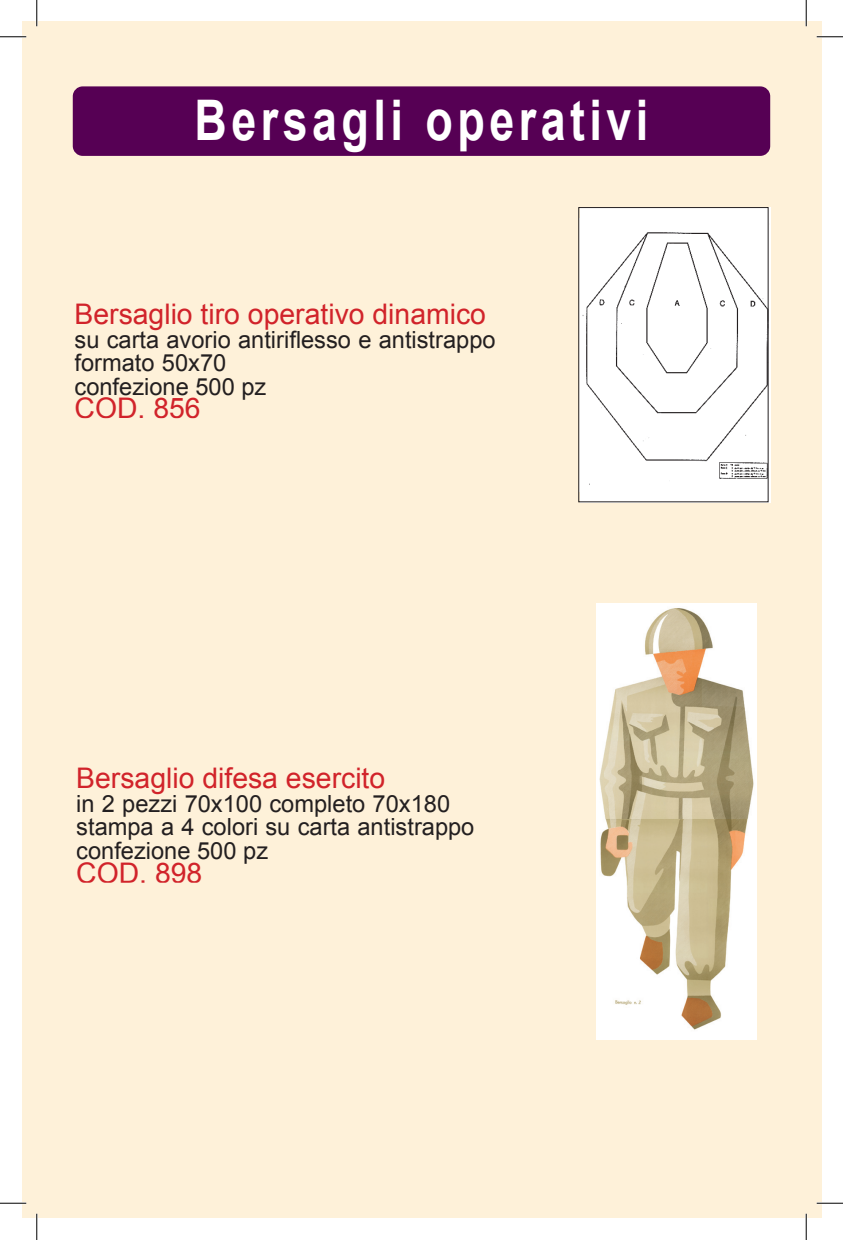
<style>
.page{position:relative;width:843px;height:1240px;background:#fff}
.page>*{position:absolute;margin:0;border:0;box-sizing:border-box;transform-origin:0 0}
.t1{font:700 56px "Arial";letter-spacing:.1em;color:#fff;scale:.8 1}
.t2{font:28.35px "Arial";color:#d1232a}
.t3{font:23.62px/23.6px "Arial";color:#231f20}
</style>
<div class="page">
<div style="left:22px;top:22px;width:799px;height:1195px;background:#fef1d9"></div>
<div style="left:73px;top:86px;width:697px;height:70px;background:#560054;border-radius:10px"></div>
<div style="left:580px;top:207px;width:190px;height:295px;background:#fff"></div>
<img style="left:582px;top:219px;width:187px;height:272px">
<div style="left:578px;top:207px;width:190px;height:295px;border:1px solid #231f20"></div>
<img style="left:596px;top:603px;width:160px;height:216px">
<img style="left:596px;top:819px;width:160px;height:219px">
<hr style="left:0;top:36px;width:26px;height:2px;background:#fff">
<hr style="left:816px;top:36px;width:26px;height:2px;background:#fff">
<hr style="left:0;top:1201px;width:26px;height:3px;background:#fff">
<hr style="left:816px;top:1201px;width:26px;height:3px;background:#fff">
<hr style="left:36px;top:0;width:2px;height:26px;background:#fff">
<hr style="left:36px;top:1213px;width:2px;height:26px;background:#fff">
<hr style="left:805px;top:0;width:2px;height:26px;background:#fff">
<hr style="left:805px;top:1213px;width:2px;height:26px;background:#fff">
<svg style="left:0;top:36px;width:26px;height:1px"></svg>
<svg style="left:816px;top:36px;width:26px;height:1px"></svg>
<svg style="left:0;top:1202px;width:26px;height:1px"></svg>
<svg style="left:816px;top:1202px;width:26px;height:1px"></svg>
<svg style="left:36px;top:0;width:1px;height:26px"></svg>
<svg style="left:36px;top:1213px;width:1px;height:26px"></svg>
<svg style="left:805px;top:0;width:1px;height:26px"></svg>
<svg style="left:805px;top:1213px;width:1px;height:26px"></svg>
<h1 class="t1" style="left:195px;top:83px;width:568px">Bersagli operativi</h1>
<p class="t2" style="left:74px;top:295px;width:413px">Bersaglio tiro operativo dinamico</p>
<p class="t3" style="left:74px;top:327px;width:422px">su carta avorio antiriflesso e antistrappo formato 50x70<br>confezione 500 pz</p>
<p class="t2" style="left:74px;top:390px;width:128px">COD. 856</p>
<p class="t2" style="left:76px;top:759px;width:310px">Bersaglio difesa esercito</p>
<p class="t3" style="left:76px;top:791px;width:399px">in 2 pezzi 70x100 completo 70x180 stampa a 4 colori su carta antistrappo confezione 500 pz</p>
<p class="t2" style="left:76px;top:854px;width:128px">COD. 898</p>
</div>
